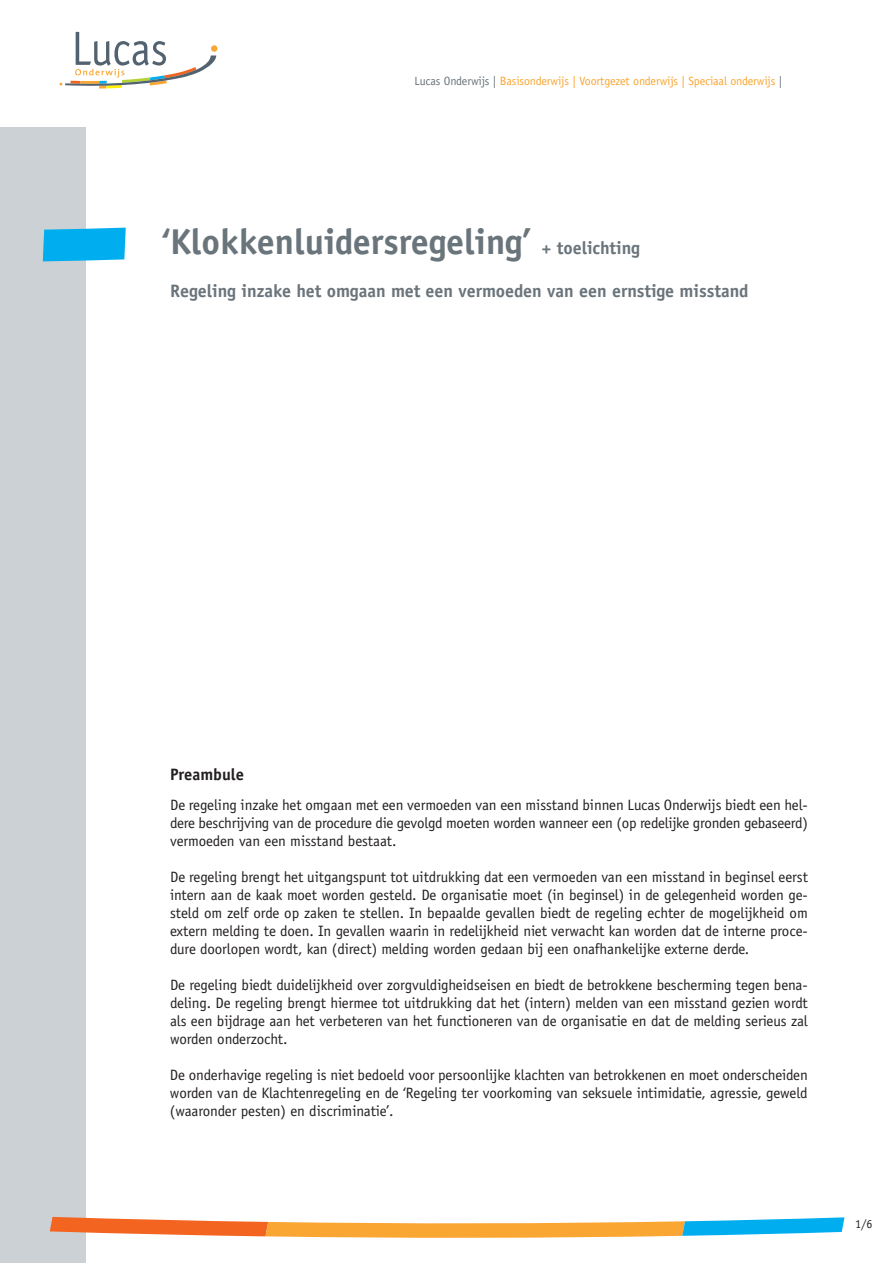
<style>
.page{position:relative;width:893px;height:1263px;background:#fff}
.page>*{position:absolute;margin:0;border:0;box-sizing:border-box;transform-origin:0 0}
.t1{font:700 36px "Officina Sans LT";color:#6a747b}
.t2{font:700 18px "Officina Sans LT";color:#6a747b}
.t3{font:700 16.5px "Officina Sans LT";color:#231f20}
.t4{font:15px/18px "Officina Sans LT";letter-spacing:-.005em;color:#231f20;text-align:justify}
.t5{font:12px "Officina Sans LT";letter-spacing:-.01em;color:#faa633}
.t6{font:12px "Officina Sans LT";color:#231f20}
.s1{color:#6a747b}
.s2{font-size:18px}
</style>
<div class="page">
<div style="left:0;top:128px;width:85px;height:1135px;background:#ccd1d5"></div>
<div style="left:211px;top:45px;width:6px;height:7px;background:#faa633;border-radius:50%"></div>
<svg style="left:60px;top:32px;width:156px;height:57px"></svg>
<svg style="left:50px;top:1217px;width:794px;height:21px"></svg>
<svg style="left:43px;top:228px;width:83px;height:33px;background:#0db1ee"></svg>
<p class="t5" style="left:415px;top:77px;width:369px"><span class="s1">Lucas Onderwijs |</span> Basisonderwijs | Voortgezet onderwijs | Speciaal onderwijs <span class="s1">|</span></p>
<h1 class="t1" style="left:162px;top:228px;width:479px">‘Klokkenluidersregeling’ <span class="s2">+ toelichting</span></h1>
<p class="t2" style="left:170px;top:284px;width:580px">Regeling inzake het omgaan met een vermoeden van een ernstige misstand</p>
<p class="t3" style="left:170px;top:768px;width:75px">Preambule</p>
<p class="t4" style="left:170px;top:797px;width:639px">De regeling inzake het omgaan met een vermoeden van een misstand binnen Lucas Onderwijs biedt een hel&shy;dere beschrijving van de procedure die gevolgd moeten worden wanneer een (op redelijke gronden gebaseerd) vermoeden van een misstand bestaat.</p>
<p class="t4" style="left:170px;top:869px;width:639px">De regeling brengt het uitgangspunt tot uitdrukking dat een vermoeden van een misstand in beginsel eerst intern aan de kaak moet worden gesteld. De organisatie moet (in beginsel) in de gelegenheid worden ge&shy;steld om zelf orde op zaken te stellen. In bepaalde gevallen biedt de regeling echter de mogelijkheid om extern melding te doen. In gevallen waarin in redelijkheid niet verwacht kan worden dat de interne proce&shy;dure doorlopen wordt, kan (direct) melding worden gedaan bij een onafhankelijke externe derde.</p>
<p class="t4" style="left:170px;top:977px;width:639px">De regeling biedt duidelijkheid over zorgvuldigheidseisen en biedt de betrokkene bescherming tegen bena&shy;deling. De regeling brengt hiermee tot uitdrukking dat het (intern) melden van een misstand gezien wordt als een bijdrage aan het verbeteren van het functioneren van de organisatie en dat de melding serieus zal worden onderzocht.</p>
<p class="t4" style="left:170px;top:1067px;width:639px">De onderhavige regeling is niet bedoeld voor persoonlijke klachten van betrokkenen en moet onderscheiden worden van de Klachtenregeling en de ‘Regeling ter voorkoming van seksuele intimidatie, agressie, geweld (waaronder pesten) en discriminatie’.</p>
<p class="t6" style="left:855px;top:1219px;width:19px">1/6</p>
</div>
